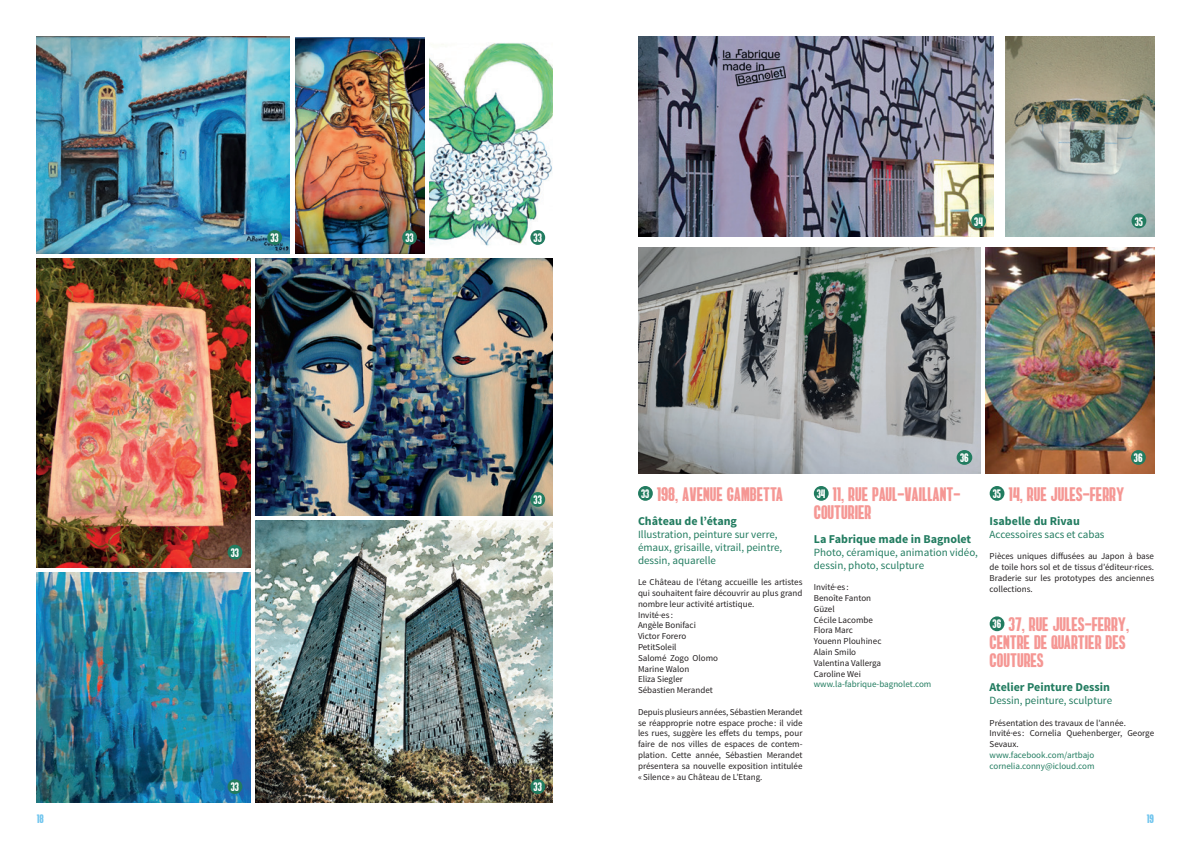
<style>
.page{position:relative;width:1191px;height:842px;background:#fff}
.page>*{position:absolute;margin:0;border:0;box-sizing:border-box;transform-origin:0 0}
.lieu{font:20px/18px "Alberto";color:#f59794}
.lieu-2{font:12.5px "Alberto";color:#fff}
.t1{font:12.5px "Alberto";color:#70c5ee}
.artiste{font:700 12px "Source Sans Pro";color:#227c60}
.categorie{font:11px/13px "Source Sans Pro";color:#227c60}
.texte_labeur{font:9px/10.8px "Source Sans Pro";color:#231f20;text-align:justify}
.site{font:9px "Source Sans Pro";color:#227c60}
</style>
<div class="page">
<div style="left:638px;top:486px;width:15px;height:15px;background:#227c60;border-radius:50%"></div>
<div style="left:814px;top:486px;width:14px;height:15px;background:#227c60;border-radius:50%"></div>
<div style="left:989px;top:486px;width:15px;height:15px;background:#227c60;border-radius:50%"></div>
<div style="left:989px;top:616px;width:15px;height:15px;background:#227c60;border-radius:50%"></div>
<img style="left:37px;top:37px;width:253px;height:216px">
<img style="left:37px;top:573px;width:213px;height:229px">
<img style="left:255px;top:520px;width:298px;height:282px">
<img style="left:255px;top:258px;width:298px;height:257px">
<img style="left:430px;top:43px;width:123px;height:203px">
<img style="left:37px;top:258px;width:213px;height:310px">
<img style="left:295px;top:37px;width:130px;height:216px">
<img style="left:638px;top:37px;width:356px;height:199px">
<img style="left:1005px;top:37px;width:149px;height:199px">
<img style="left:985px;top:248px;width:169px;height:225px">
<img style="left:638px;top:248px;width:342px;height:225px">
<div style="left:402px;top:230px;width:15px;height:15px;background:#227c60;border-radius:50%"></div>
<div style="left:267px;top:230px;width:15px;height:15px;background:#227c60;border-radius:50%"></div>
<div style="left:530px;top:230px;width:15px;height:15px;background:#227c60;border-radius:50%"></div>
<div style="left:530px;top:492px;width:15px;height:15px;background:#227c60;border-radius:50%"></div>
<div style="left:227px;top:545px;width:15px;height:14px;background:#227c60;border-radius:50%"></div>
<div style="left:227px;top:779px;width:15px;height:15px;background:#227c60;border-radius:50%"></div>
<div style="left:530px;top:779px;width:15px;height:15px;background:#227c60;border-radius:50%"></div>
<div style="left:971px;top:214px;width:15px;height:14px;background:#227c60;border-radius:50%"></div>
<div style="left:956px;top:450px;width:16px;height:15px;background:#227c60;border-radius:50%"></div>
<div style="left:1131px;top:450px;width:14px;height:15px;background:#227c60;border-radius:50%"></div>
<div style="left:1131px;top:214px;width:15px;height:14px;background:#227c60;border-radius:50%"></div>
<p class="lieu-2" style="left:270px;top:232px;width:10px">33</p>
<p class="lieu-2" style="left:405px;top:232px;width:10px">33</p>
<p class="lieu-2" style="left:533px;top:232px;width:10px">33</p>
<p class="lieu-2" style="left:231px;top:546px;width:10px">33</p>
<p class="lieu-2" style="left:533px;top:494px;width:10px">33</p>
<p class="lieu-2" style="left:231px;top:781px;width:10px">33</p>
<p class="lieu-2" style="left:533px;top:781px;width:10px">33</p>
<p class="lieu-2" style="left:974px;top:215px;width:10px">34</p>
<p class="lieu-2" style="left:1134px;top:215px;width:10px">35</p>
<p class="lieu-2" style="left:641px;top:487px;width:10px">33</p>
<p class="lieu" style="left:657px;top:485px;width:128px">198, AVENUE GAMBETTA</p>
<p class="artiste" style="left:638px;top:513px;width:100px">Château de l’étang</p>
<p class="categorie" style="left:638px;top:528px;width:146px">Illustration, peinture sur verre, émaux, grisaille, vitrail, peintre, dessin, aquarelle</p>
<p class="texte_labeur" style="left:638px;top:577px;width:166px">Le Château de l’étang accueille les artistes qui souhaitent faire découvrir au plus grand nombre leur activité artistique.</p>
<p class="texte_labeur" style="left:638px;top:609px;width:36px">Invité·es :</p>
<p class="texte_labeur" style="left:638px;top:620px;width:59px">Angèle Bonifaci</p>
<p class="texte_labeur" style="left:638px;top:631px;width:50px">Victor Forero</p>
<p class="texte_labeur" style="left:638px;top:642px;width:40px">PetitSoleil</p>
<p class="texte_labeur" style="left:638px;top:652px;width:81px">Salomé Zogo Olomo</p>
<p class="texte_labeur" style="left:638px;top:663px;width:53px">Marine Walon</p>
<p class="texte_labeur" style="left:638px;top:674px;width:47px">Eliza Siegler</p>
<p class="texte_labeur" style="left:638px;top:685px;width:76px">Sébastien Merandet</p>
<p class="texte_labeur" style="left:638px;top:706px;width:166px">Depuis plusieurs années, Sébastien Merandet se réapproprie notre espace proche: il vide les rues, suggère les effets du temps, pour faire de nos villes de espaces de contem&shy;plation. Cette année, Sébastien Merandet présentera sa nouvelle exposition intitulée «Silence » au Château de L’Etang.</p>
<p class="lieu-2" style="left:960px;top:452px;width:10px">36</p>
<p class="lieu-2" style="left:1134px;top:452px;width:10px">36</p>
<p class="lieu-2" style="left:817px;top:487px;width:10px">34</p>
<p class="lieu" style="left:832px;top:485px;width:129px">11, RUE PAUL-VAILLANT-</p>
<p class="lieu" style="left:814px;top:503px;width:59px">COUTURIER</p>
<p class="artiste" style="left:814px;top:531px;width:159px">La Fabrique made in Bagnolet</p>
<p class="categorie" style="left:814px;top:546px;width:166px">Photo, céramique, animation vidéo, dessin, photo, sculpture</p>
<p class="texte_labeur" style="left:814px;top:582px;width:36px">Invité·es:</p>
<p class="texte_labeur" style="left:814px;top:593px;width:59px">Benoîte Fanton</p>
<p class="texte_labeur" style="left:814px;top:603px;width:22px">Güzel</p>
<p class="texte_labeur" style="left:814px;top:614px;width:61px">Cécile Lacombe</p>
<p class="texte_labeur" style="left:814px;top:625px;width:41px">Flora Marc</p>
<p class="texte_labeur" style="left:814px;top:636px;width:69px">Youenn Plouhinec</p>
<p class="texte_labeur" style="left:814px;top:647px;width:44px">Alain Smilo</p>
<p class="texte_labeur" style="left:814px;top:657px;width:69px">Valentina Vallerga</p>
<p class="texte_labeur" style="left:814px;top:668px;width:49px">Caroline Wei</p>
<p class="site" style="left:814px;top:679px;width:119px">www.la-fabrique-bagnolet.com</p>
<p class="lieu-2" style="left:992px;top:487px;width:10px">35</p>
<p class="lieu" style="left:1008px;top:485px;width:117px">14, RUE JULES-FERRY</p>
<p class="artiste" style="left:989px;top:513px;width:92px">Isabelle du Rivau</p>
<p class="categorie" style="left:989px;top:528px;width:116px">Accessoires sacs et cabas</p>
<p class="texte_labeur" style="left:989px;top:551px;width:166px">Pièces uniques diffusées au Japon à base de toile hors sol et de tissus d’éditeur·rices.<br>Braderie sur les prototypes des anciennes collections.</p>
<p class="lieu-2" style="left:992px;top:618px;width:10px">36</p>
<p class="lieu" style="left:989px;top:615px;width:141px;text-indent:19px">37, RUE JULES-FERRY,<br>CENTRE DE QUARTIER DES<br>COUTURES</p>
<p class="artiste" style="left:989px;top:679px;width:122px">Atelier Peinture Dessin</p>
<p class="categorie" style="left:989px;top:694px;width:124px">Dessin, peinture, sculpture</p>
<p class="texte_labeur" style="left:989px;top:717px;width:138px">Présentation des travaux de l’année.</p>
<p class="texte_labeur" style="left:989px;top:728px;width:166px">Invité·es : Cornelia Quehenberger, George<br>Sevaux.</p>
<p class="site" style="left:989px;top:749px;width:106px">www.facebook.com/artbajo</p>
<p class="site" style="left:989px;top:760px;width:106px">cornelia.conny@icloud.com</p>
<h2 class="t1" style="left:37px;top:812px;width:9px">18</h2>
<h2 class="t1" style="left:1147px;top:812px;width:9px">19</h2>
</div>
